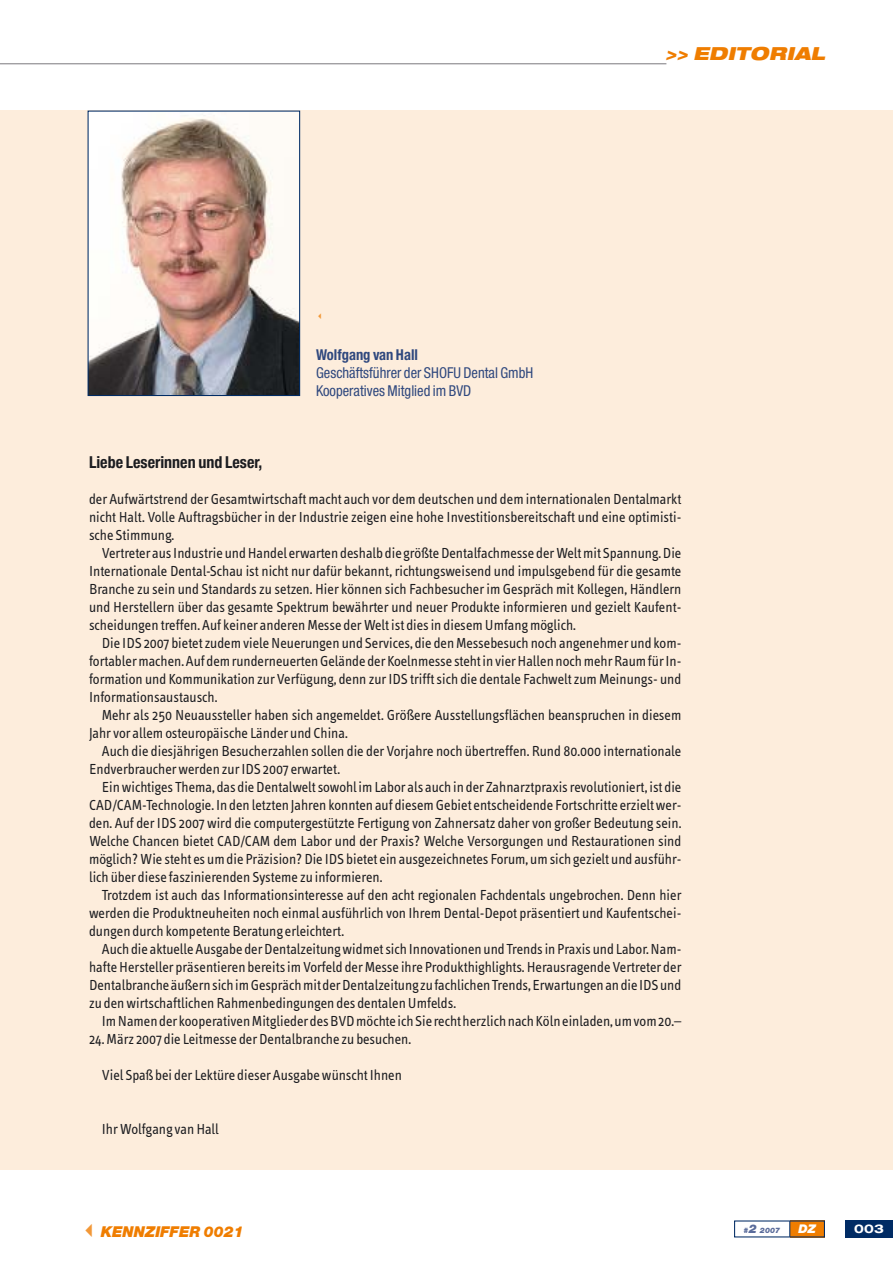
<style>
.page{position:relative;width:893px;height:1263px;background:#fff}
.page>*{position:absolute;margin:0;border:0;box-sizing:border-box;transform-origin:0 0}
.t1{font:italic 900 expanded 18px "Helvetica Neue";color:#ef7d00}
.t2{font:700 condensed 16.5px "Helvetica Neue";color:#1b1c20}
.t3{font:15px/18px "Info Text";color:#1b1c20;text-align:justify}
.t4{font:condensed 15px/18px "Helvetica Neue";color:#2f487e}
.t5{font:700 condensed 15px "Helvetica Neue";color:#2f487e}
.t6{font:italic 900 15px "Helvetica Neue";color:#ef7d00}
.t7{font:700 expanded 12px "Helvetica Neue";color:#fff}
.t8{font:italic 900 12px "Helvetica Neue";color:#fff}
.t9{font:italic 900 7.5px "Helvetica Neue";color:#5a6c9b}
.s1{font-size:12px}
</style>
<div class="page">
<hr style="left:0;top:63px;width:666px;height:1px;background:#817f84">
<div style="left:790px;top:1220px;width:35px;height:17px;background:#ef7d00"></div>
<div style="left:845px;top:1220px;width:48px;height:17px;background:#002b64"></div>
<svg style="left:789px;top:1221px;width:1px;height:16px"></svg>
<div style="left:0;top:111px;width:893px;height:1059px;background:#fdeddc"></div>
<img style="left:90px;top:113px;width:208px;height:281px">
<div style="left:88px;top:111px;width:212px;height:285px;border:1px solid #002b64"></div>
<p class="t5" style="left:316px;top:349px;width:103px">Wolfgang van Hall</p>
<p class="t4" style="left:316px;top:365px;width:219px">Geschäftsführer der SHOFU Dental GmbH<br>Kooperatives Mitglied im BVD</p>
<p class="t1" style="left:666px;top:46px;width:164px">&gt;&gt; EDITORIAL</p>
<p class="t2" style="left:89px;top:456px;width:175px">Liebe Leserinnen und Leser,</p>
<p class="t3" style="left:89px;top:491px;width:594px">der Aufwärtstrend der Gesamtwirtschaft macht auch vor dem deutschen und dem internationalen Dentalmarkt nicht Halt. Volle Auftragsbücher in der Industrie zeigen eine hohe Investitionsbereitschaft und eine optimisti&shy;sche Stimmung.</p>
<p class="t3" style="left:89px;top:545px;width:594px;text-indent:13px">Vertreter aus Industrie und Handel erwarten deshalb die größte Dentalfachmesse der Welt mit Spannung. Die Internationale Dental-Schau ist nicht nur dafür bekannt, richtungsweisend und impulsgebend für die gesamte Branche zu sein und Standards zu setzen. Hier können sich Fachbesucher im Gespräch mit Kollegen, Händlern und Herstellern über das gesamte Spektrum bewährter und neuer Produkte informieren und gezielt Kaufent&shy;scheidungen treffen. Auf keiner anderen Messe der Welt ist dies in diesem Umfang möglich.</p>
<p class="t3" style="left:89px;top:635px;width:594px;text-indent:13px">Die IDS 2007 bietet zudem viele Neuerungen und Services, die den Messebesuch noch angenehmer und kom&shy;fortabler machen. Auf dem runderneuerten Gelände der Koelnmesse steht in vier Hallen noch mehr Raum für In&shy;formation und Kommunikation zur Verfügung, denn zur IDS trifft sich die dentale Fachwelt zum Meinungs- und Informationsaustausch.</p>
<p class="t3" style="left:89px;top:707px;width:594px;text-indent:13px">Mehr als 250 Neuaussteller haben sich angemeldet. Größere Ausstellungsflächen beanspruchen in diesem<br>Jahr vor allem osteuropäische Länder und China.</p>
<p class="t3" style="left:89px;top:743px;width:594px;text-indent:13px">Auch die diesjährigen Besucherzahlen sollen die der Vorjahre noch übertreffen. Rund 80.000 internationale<br>Endverbraucher werden zur IDS 2007 erwartet.</p>
<p class="t3" style="left:89px;top:779px;width:594px;text-indent:13px">Ein wichtiges Thema, das die Dentalwelt sowohl im Labor als auch in der Zahnarztpraxis revolutioniert, ist die CAD/CAM-Technologie. In den letzten Jahren konnten auf diesem Gebiet entscheidende Fortschritte erzielt wer&shy;den. Auf der IDS 2007 wird die computergestützte Fertigung von Zahnersatz daher von großer Bedeutung sein.<br>Welche Chancen bietet CAD/CAM dem Labor und der Praxis? Welche Versorgungen und Restaurationen sind möglich? Wie steht es um die Präzision? Die IDS bietet ein ausgezeichnetes Forum, um sich gezielt und ausführ&shy;lich über diese faszinierenden Systeme zu informieren.</p>
<p class="t3" style="left:89px;top:887px;width:594px;text-indent:13px">Trotzdem ist auch das Informationsinteresse auf den acht regionalen Fachdentals ungebrochen. Denn hier werden die Produktneuheiten noch einmal ausführlich von Ihrem Dental-Depot präsentiert und Kaufentschei&shy;dungen durch kompetente Beratung erleichtert.</p>
<p class="t3" style="left:89px;top:941px;width:594px;text-indent:13px">Auch die aktuelle Ausgabe der Dentalzeitung widmet sich Innovationen und Trends in Praxis und Labor. Nam&shy;hafte Hersteller präsentieren bereits im Vorfeld der Messe ihre Produkthighlights. Herausragende Vertreter der Dentalbranche äußern sich im Gespräch mit der Dentalzeitung zu fachlichen Trends, Erwartungen an die IDS und zu den wirtschaftlichen Rahmenbedingungen des dentalen Umfelds.</p>
<p class="t3" style="left:102px;top:1013px;width:581px">Im Namen der kooperativen Mitglieder des BVD möchte ich Sie recht herzlich nach Köln einladen, um vom 20.–</p>
<p class="t3" style="left:89px;top:1031px;width:324px">24. März 2007 die Leitmesse der Dentalbranche zu besuchen.</p>
<p class="t3" style="left:102px;top:1067px;width:302px">Viel Spaß bei der Lektüre dieser Ausgabe wünscht Ihnen</p>
<p class="t3" style="left:102px;top:1121px;width:119px">Ihr Wolfgang van Hall</p>
<p class="t6" style="left:101px;top:1227px;width:144px">KENNZIFFER 0021</p>
<p class="t9" style="left:744px;top:1227px;width:38px">#<span class="s1">2</span> 2007</p>
<p class="t8" style="left:798px;top:1224px;width:19px">DZ</p>
<p class="t7" style="left:854px;top:1224px;width:31px">003</p>
</div>
